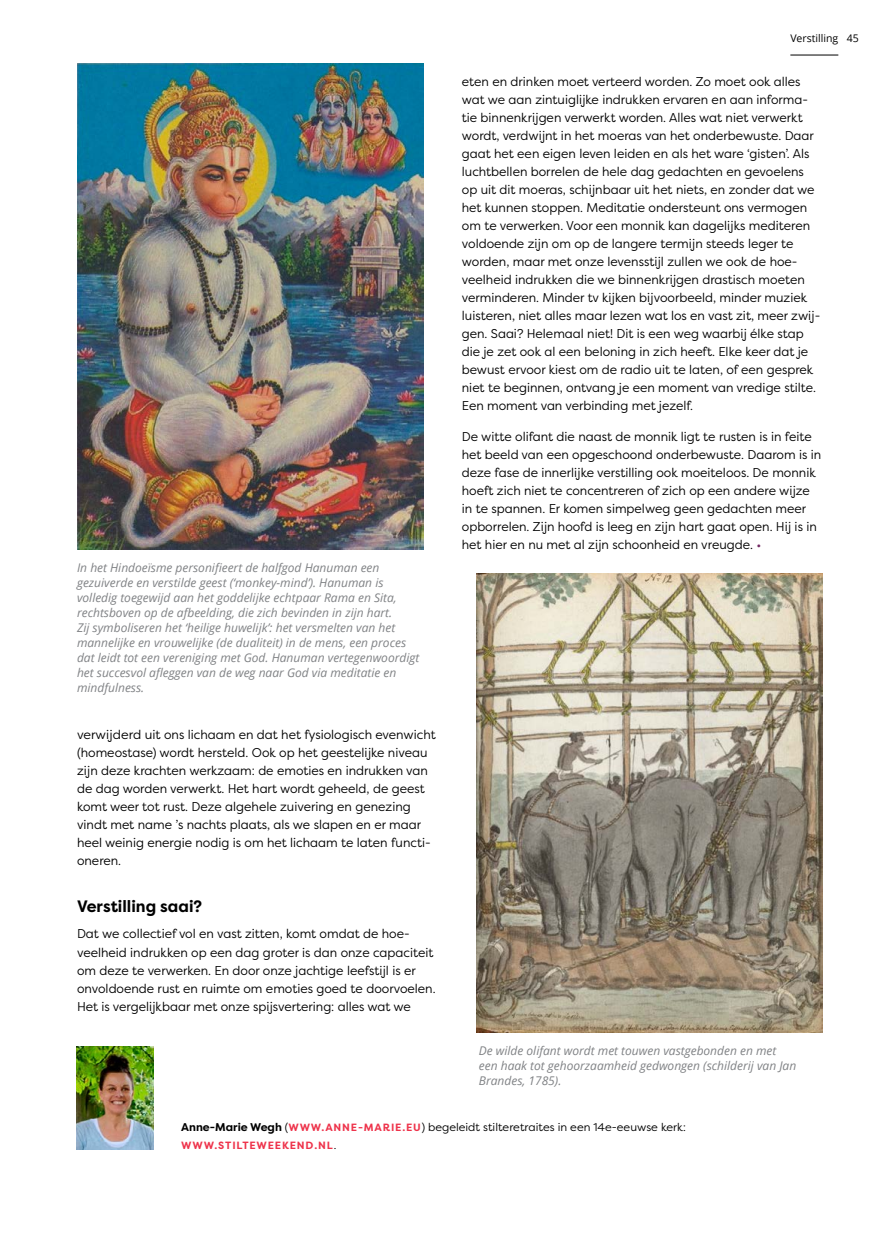
<style>
.page{position:relative;width:893px;height:1234px;background:#fff}
.page>*{position:absolute;margin:0;border:0;box-sizing:border-box;transform-origin:0 0}
.t1{font:700 16.5px "Filson Pro";color:#000}
.t2{font:12.75px/18px "Filson Pro";color:#000}
.t3{font:italic 12px/15px "Open Sans";color:#808285}
.t4{font:11.25px "Filson Pro";color:#000}
.t5{font:700 10.5px "Filson Pro";letter-spacing:.08em;color:#ee334b}
.t6{font:10.5px "Open Sans";color:#000}
.s1{color:#722762}
.s2{font-weight:700}
.s3{font-weight:700;font-size:10.5px;color:#ee334b}
.s4{font-weight:400;font-size:11.25px;color:#000}
</style>
<div class="page">
<img style="left:77px;top:64px;width:347px;height:486px">
<img style="left:477px;top:573px;width:345px;height:459px">
<hr style="left:790px;top:55px;width:48px;height:1px;background:#000">
<img style="left:77px;top:1046px;width:76px;height:102px">
<p class="t3" style="left:77px;top:559px;width:344px">In het Hindoeïsme personifieert de halfgod Hanuman een gezuiverde en verstilde geest (‘monkey-mind’). Hanuman is volledig toegewijd aan het goddelijke echtpaar Rama en Sita, rechtsboven op de afbeelding, die zich bevinden in zijn hart.<br>Zij symboliseren het ‘heilige huwelijk’: het versmelten van het mannelijke en vrouwelijke (de dualiteit) in de mens, een proces dat leidt tot een vereniging met God. Hanuman vertegenwoordigt het succesvol afleggen van de weg naar God via meditatie en mindfulness.</p>
<p class="t2" style="left:77px;top:725px;width:360px">verwijderd uit ons lichaam en dat het fysiologisch evenwicht (homeostase) wordt hersteld. Ook op het geestelijke niveau zijn deze krachten werkzaam: de emoties en indrukken van de dag worden verwerkt. Het hart wordt geheeld, de geest komt weer tot rust. Deze algehele zuivering en genezing vindt met name ’s nachts plaats, als we slapen en er maar heel weinig energie nodig is om het lichaam te laten functi&shy;oneren.</p>
<p class="t1" style="left:77px;top:895px;width:127px">Verstilling saai?</p>
<p class="t2" style="left:77px;top:924px;width:360px">Dat we collectief vol en vast zitten, komt omdat de hoe&shy;veelheid indrukken op een dag groter is dan onze capaciteit om deze te verwerken. En door onze jachtige leefstijl is er onvoldoende rust en ruimte om emoties goed te doorvoelen.<br>Het is vergelijkbaar met onze spijsvertering: alles wat we</p>
<p class="t6" style="left:790px;top:31px;width:49px">Verstilling</p>
<p class="t6" style="left:847px;top:31px;width:14px">45</p>
<p class="t2" style="left:462px;top:72px;width:360px">eten en drinken moet verteerd worden. Zo moet ook alles wat we aan zintuiglijke indrukken ervaren en aan informa&shy;tie binnenkrijgen verwerkt worden. Alles wat niet verwerkt wordt, verdwijnt in het moeras van het onderbewuste. Daar gaat het een eigen leven leiden en als het ware ‘gisten’. Als luchtbellen borrelen de hele dag gedachten en gevoelens op uit dit moeras, schijnbaar uit het niets, en zonder dat we het kunnen stoppen. Meditatie ondersteunt ons vermogen om te verwerken. Voor een monnik kan dagelijks mediteren voldoende zijn om op de langere termijn steeds leger te worden, maar met onze levensstijl zullen we ook de hoe&shy;veelheid indrukken die we binnenkrijgen drastisch moeten verminderen. Minder tv kijken bijvoorbeeld, minder muziek luisteren, niet alles maar lezen wat los en vast zit, meer zwij&shy;gen. Saai? Helemaal niet! Dit is een weg waarbij élke stap die je zet ook al een beloning in zich heeft. Elke keer dat je bewust ervoor kiest om de radio uit te laten, of een gesprek niet te beginnen, ontvang je een moment van vredige stilte.<br>Een moment van verbinding met jezelf.</p>
<p class="t2" style="left:462px;top:427px;width:361px">De witte olifant die naast de monnik ligt te rusten is in feite het beeld van een opgeschoond onderbewuste. Daarom is in deze fase de innerlijke verstilling ook moeiteloos. De monnik hoeft zich niet te concentreren of zich op een andere wijze in te spannen. Er komen simpelweg geen gedachten meer opborrelen. Zijn hoofd is leeg en zijn hart gaat open. Hij is in het hier en nu met al zijn schoonheid en vreugde. <span class="s1">•</span></p>
<p class="t3" style="left:479px;top:1042px;width:319px">De wilde olifant wordt met touwen vastgebonden en met een haak tot gehoorzaamheid gedwongen (schilderij van Jan<br>Brandes, 1785).</p>
<p class="t4" style="left:181px;top:1119px;width:506px"><span class="s2">Anne-Marie Wegh</span> (<span class="s3">WWW.ANNE-MARIE.EU</span>) begeleidt stilteretraites in een 14e-eeuwse kerk:</p>
<p class="t5" style="left:181px;top:1138px;width:157px">WWW.STILTEWEEKEND.NL<span class="s4">.</span></p>
</div>
